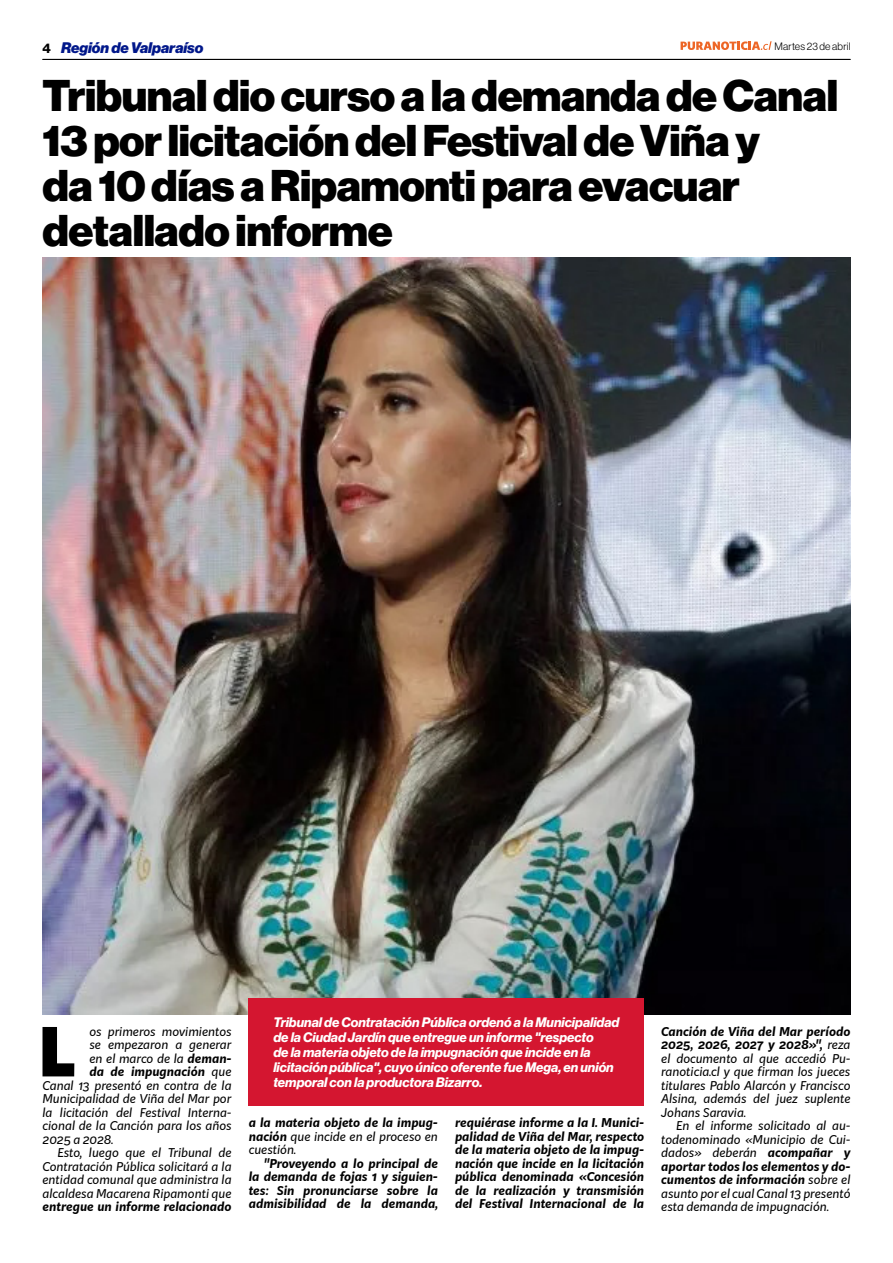
<style>
.page{position:relative;width:893px;height:1263px;background:#fff}
.page>*{position:absolute;margin:0;border:0;box-sizing:border-box;transform-origin:0 0}
.t1{font:900 66.3px "Kit Sans";color:#000}
.t2{font:43.5px/45px "N Haas Grotesk DS Pro 95 Blk";letter-spacing:-.01em;color:#000}
.t3{font:15px "N Haas Grotesk DS Pro 96 Blk It";color:#00178a}
.t4{font:13.5px/15px "N Haas Grotesk DS Pro 76 Bd It";color:#fff}
.t5{font:italic 12px/13.5px "Kit Sans";color:#000;text-align:justify}
.t6{font:italic 700 12px/13.5px "Kit Sans";color:#000;text-align:justify}
.t7{font:10.5px "N Haas Grotesk DS Pro 45 Lt";letter-spacing:.015em;color:#000}
.s1{font-family:"N Haas Grotesk DS Pro 75 Bd";font-size:13.5px;color:#000}
.s2{font-weight:700}
.s3{font-weight:400}
</style>
<div class="page">
<hr style="left:43px;top:59px;width:807px;height:1px;background:#000">
<svg style="left:681px;top:41px;width:91px;height:9px"></svg>
<img style="left:43px;top:257px;width:807px;height:757px">
<div style="left:249px;top:998px;width:395px;height:108px;background:#d41630"></div>
<p class="t3" style="left:43px;top:39px;width:162px"><span class="s1">4</span> Región de Valparaíso</p>
<p class="t7" style="left:774px;top:40px;width:78px">Martes 23 de abril</p>
<h2 class="t2" style="left:43px;top:74px;width:797px">Tribunal dio curso a la demanda de Canal<br>13 por licitación del Festival de Viña y<br>da 10 días a Ripamonti para evacuar detallado informe</h2>
<h1 class="t1" style="left:39px;top:992px;width:39px">L</h1>
<p class="t5" style="left:89px;top:1024px;width:144px">os primeros movimientos</p>
<p class="t5" style="left:89px;top:1037px;width:144px">se empezaron a generar</p>
<p class="t5" style="left:89px;top:1051px;width:144px">en el marco de la <span class="s2">deman-</span></p>
<p class="t6" style="left:89px;top:1064px;width:144px">da de impugnación <span class="s3">que</span></p>
<p class="t5" style="left:43px;top:1078px;width:191px">Canal 13 presentó en contra de la</p>
<p class="t5" style="left:43px;top:1091px;width:191px">Municipalidad de Viña del Mar por</p>
<p class="t5" style="left:43px;top:1105px;width:191px">la licitación del Festival Interna-</p>
<p class="t5" style="left:43px;top:1118px;width:191px">cional de la Canción para los años</p>
<p class="t5" style="left:43px;top:1132px;width:73px">2025 a 2028.</p>
<p class="t5" style="left:58px;top:1145px;width:176px">Esto, luego que el Tribunal de</p>
<p class="t5" style="left:43px;top:1159px;width:191px">Contratación Pública solicitará a la</p>
<p class="t5" style="left:43px;top:1172px;width:191px">entidad comunal que administra la</p>
<p class="t5" style="left:43px;top:1186px;width:191px">alcaldesa Macarena Ripamonti que</p>
<p class="t6" style="left:43px;top:1199px;width:191px">entregue un informe relacionado</p>
<p class="t4" style="left:273px;top:1015px;width:347px">Tribunal de Contratación Pública ordenó a la Municipalidad de la Ciudad Jardín que entregue un informe "respecto<br>de la materia objeto de la impugnación que incide en la licitación pública", cuyo único oferente fue Mega, en unión temporal con la productora Bizarro.</p>
<p class="t6" style="left:249px;top:1115px;width:191px">a la materia objeto de la impug&shy;nación <span class="s3">que incide en el proceso en cuestión.</span></p>
<p class="t6" style="left:249px;top:1156px;width:191px;text-indent:15px">"Proveyendo a lo principal de la demanda de fojas 1 y siguien&shy;tes: Sin pronunciarse sobre la admisibilidad de la demanda,</p>
<p class="t6" style="left:455px;top:1115px;width:191px">requiérase informe a la I. Munici&shy;palidad de Viña del Mar, respecto de la materia objeto de la impug&shy;nación que incide en la licitación pública denominada «Concesión de la realización y transmisión del Festival Internacional de la</p>
<p class="t5" style="left:661px;top:1024px;width:191px"><span class="s2">Canción de Viña del Mar período 2025, 2026, 2027 y 2028»",</span> reza el documento al que accedió Pu&shy;ranoticia.cl y que firman los jueces titulares Pablo Alarcón y Francisco Alsina, además del juez suplente Johans Saravia.</p>
<p class="t5" style="left:661px;top:1118px;width:191px;text-indent:15px">En el informe solicitado al au&shy;todenominado «Municipio de Cui&shy;dados» deberán <span class="s2">acompañar y aportar todos los elementos y do&shy;cumentos de información</span> sobre el asunto por el cual Canal 13 presentó esta demanda de impugnación.</p>
</div>
